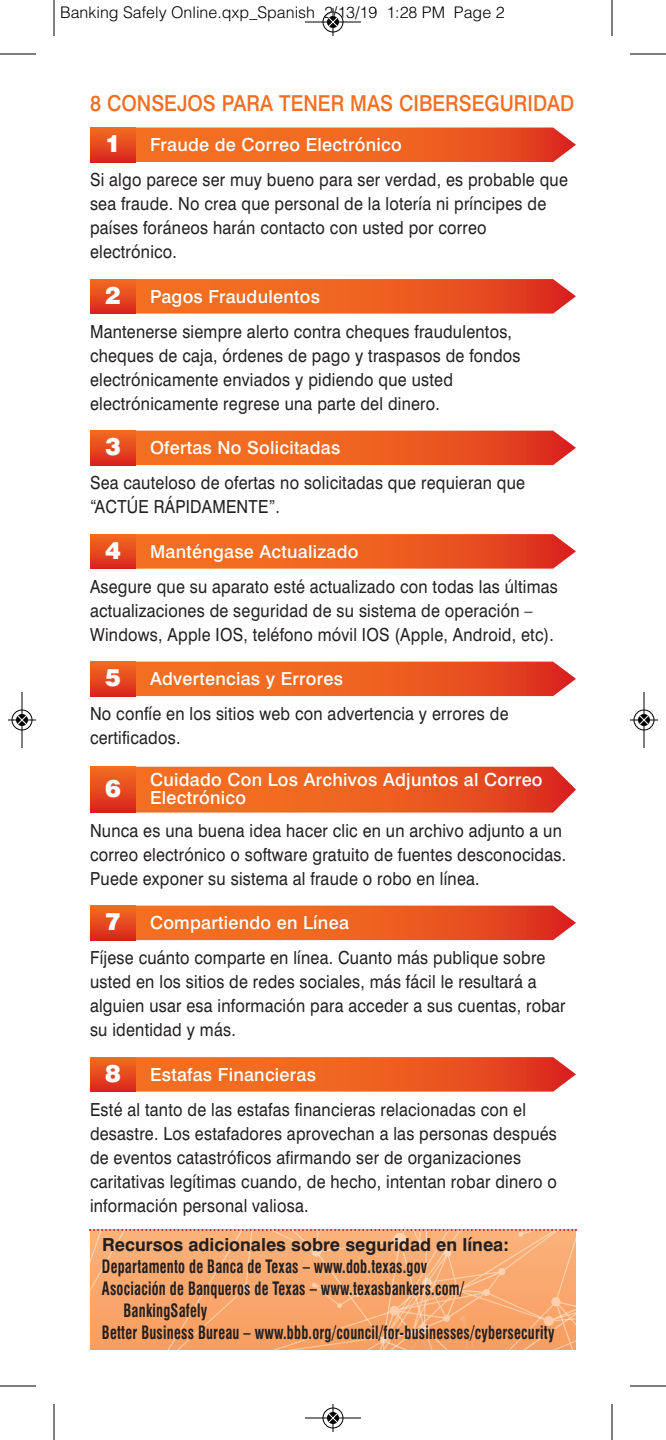
<style>
.page{position:relative;width:666px;height:1440px;background:#fff}
.page>*{position:absolute;margin:0;border:0;box-sizing:border-box;transform-origin:0 0}
.t1{font:900 24px "Swiss 721 BT";color:#fff}
.t2{font:500 22px "Swiss 721 BT";color:#f36e21;scale:.9 1}
.t3{font:18px/24px "Swiss 721 BT";letter-spacing:.015em;color:#231f20;scale:.9 1}
.t4{font:500 18px "Swiss 721 BT";letter-spacing:.015em;color:#fff}
.t5{font:700 condensed 18px/22px "Swiss 721 BT";letter-spacing:.015em;color:#231f20;scale:.8 1}
.t6{font:700 18px "Swiss 721 BT";color:#231f20}
.t7{font:300 16px "Helvetica";color:#000}
</style>
<div class="page">
<img style="left:90px;top:1231px;width:486px;height:119px">
<svg style="left:136px;top:128px;width:440px;height:34px;background:#ee6426"></svg>
<div style="left:90px;top:128px;width:46px;height:34px;background:linear-gradient(to bottom,#f26e21,#da271f)"></div>
<svg style="left:136px;top:279px;width:440px;height:35px;background:#ed6229"></svg>
<svg style="left:90px;top:279px;width:46px;height:35px;background:#e5481f"></svg>
<svg style="left:136px;top:431px;width:440px;height:34px;background:#ec6026"></svg>
<div style="left:90px;top:431px;width:46px;height:34px;background:linear-gradient(to bottom,#f26d21,#da271f)"></div>
<svg style="left:136px;top:534px;width:440px;height:35px;background:#ed6229"></svg>
<svg style="left:90px;top:534px;width:46px;height:35px;background:#e5481f"></svg>
<svg style="left:136px;top:662px;width:440px;height:34px;background:#ec6026"></svg>
<div style="left:90px;top:662px;width:46px;height:34px;background:linear-gradient(to bottom,#f26d21,#da271f)"></div>
<svg style="left:136px;top:767px;width:440px;height:46px;background:#ec6127"></svg>
<div style="left:90px;top:767px;width:46px;height:46px;background:linear-gradient(to bottom,#f26f21,#d9231f)"></div>
<svg style="left:136px;top:906px;width:440px;height:34px;background:#ec6026"></svg>
<div style="left:90px;top:906px;width:46px;height:34px;background:linear-gradient(to bottom,#f26d21,#da271f)"></div>
<svg style="left:136px;top:1057px;width:440px;height:35px;background:#ed6229"></svg>
<svg style="left:90px;top:1057px;width:46px;height:35px;background:#e5481f"></svg>
<svg style="left:89px;top:1229px;width:488px;height:2px"></svg>
<hr style="left:54px;top:0;width:1px;height:36px;background:#000">
<hr style="left:0;top:54px;width:36px;height:1px;background:#000">
<hr style="left:612px;top:0;width:1px;height:36px;background:#000">
<hr style="left:630px;top:54px;width:36px;height:1px;background:#000">
<hr style="left:54px;top:1404px;width:1px;height:36px;background:#000">
<hr style="left:0;top:1386px;width:36px;height:1px;background:#000">
<hr style="left:612px;top:1404px;width:1px;height:36px;background:#000">
<hr style="left:630px;top:1386px;width:36px;height:1px;background:#000">
<div style="left:322px;top:11px;width:22px;height:22px;border:1px solid #fff;border-radius:50%"></div>
<hr style="left:305px;top:22px;width:56px;height:1px;background:#000">
<div style="left:323px;top:12px;width:20px;height:20px;border:1px solid #000;border-radius:50%"></div>
<svg style="left:328px;top:8px;width:10px;height:28px"></svg>
<div style="left:322px;top:1407px;width:22px;height:22px;border:1px solid #fff;border-radius:50%"></div>
<hr style="left:305px;top:1418px;width:56px;height:1px;background:#000">
<div style="left:323px;top:1408px;width:20px;height:20px;border:1px solid #000;border-radius:50%"></div>
<svg style="left:328px;top:1404px;width:10px;height:28px"></svg>
<div style="left:11px;top:709px;width:22px;height:22px;border:1px solid #fff;border-radius:50%"></div>
<hr style="left:22px;top:692px;width:1px;height:56px;background:#000">
<div style="left:12px;top:710px;width:20px;height:20px;border:1px solid #000;border-radius:50%"></div>
<svg style="left:8px;top:715px;width:28px;height:10px"></svg>
<div style="left:633px;top:709px;width:22px;height:22px;border:1px solid #fff;border-radius:50%"></div>
<hr style="left:644px;top:692px;width:1px;height:56px;background:#000">
<div style="left:634px;top:710px;width:20px;height:20px;border:1px solid #000;border-radius:50%"></div>
<svg style="left:630px;top:715px;width:28px;height:10px"></svg>
<p class="t7" style="left:60px;top:6px;width:446px">Banking Safely Online.qxp_Spanish 2/13/19 1:28 PM Page 2</p>
<p class="t2" style="left:90px;top:92px;width:540px">8 CONSEJOS PARA TENER MAS CIBERSEGURIDAD</p>
<p class="t1" style="left:105px;top:129px;width:17px">1</p>
<p class="t4" style="left:150px;top:136px;width:253px">Fraude de Correo Electrónico</p>
<p class="t3" style="left:90px;top:169px;width:532px">Si algo parece ser muy bueno para ser verdad, es probable que sea fraude. No crea que personal de la lotería ni príncipes de países foráneos harán contacto con usted por correo electrónico.</p>
<p class="t1" style="left:105px;top:280px;width:17px">2</p>
<p class="t4" style="left:150px;top:287px;width:172px">Pagos Fraudulentos</p>
<p class="t3" style="left:90px;top:320px;width:480px">Mantenerse siempre alerto contra cheques fraudulentos, cheques de caja, órdenes de pago y traspasos de fondos electrónicamente enviados y pidiendo que usted electrónicamente regrese una parte del dinero.</p>
<p class="t1" style="left:105px;top:432px;width:17px">3</p>
<p class="t4" style="left:150px;top:439px;width:192px">Ofertas No Solicitadas</p>
<p class="t3" style="left:90px;top:472px;width:485px">Sea cauteloso de ofertas no solicitadas que requieran que “ACTÚE RÁPIDAMENTE”.</p>
<p class="t1" style="left:105px;top:535px;width:17px">4</p>
<p class="t4" style="left:150px;top:542px;width:210px">Manténgase Actualizado</p>
<p class="t3" style="left:90px;top:575px;width:522px">Asegure que su aparato esté actualizado con todas las últimas actualizaciones de seguridad de su sistema de operación –<br>Windows, Apple IOS, teléfono móvil IOS (Apple, Android, etc).</p>
<p class="t1" style="left:105px;top:663px;width:17px">5</p>
<p class="t4" style="left:150px;top:670px;width:195px">Advertencias y Errores</p>
<p class="t3" style="left:90px;top:703px;width:467px">No confíe en los sitios web con advertencia y errores de certificados.</p>
<p class="t1" style="left:105px;top:774px;width:17px">6</p>
<p class="t4" style="left:150px;top:771px;width:394px">Cuidado Con Los Archivos Adjuntos al Correo</p>
<p class="t4" style="left:150px;top:789px;width:98px">Electrónico</p>
<p class="t3" style="left:90px;top:819px;width:531px">Nunca es una buena idea hacer clic en un archivo adjunto a un correo electrónico o software gratuito de fuentes desconocidas.<br>Puede exponer su sistema al fraude o robo en línea.</p>
<p class="t1" style="left:105px;top:907px;width:17px">7</p>
<p class="t4" style="left:150px;top:914px;width:200px">Compartiendo en Línea</p>
<p class="t3" style="left:90px;top:947px;width:530px">Fíjese cuánto comparte en línea. Cuanto más publique sobre usted en los sitios de redes sociales, más fácil le resultará a alguien usar esa información para acceder a sus cuentas, robar su identidad y más.</p>
<p class="t1" style="left:105px;top:1058px;width:17px">8</p>
<p class="t4" style="left:150px;top:1065px;width:168px">Estafas Financieras</p>
<p class="t3" style="left:90px;top:1098px;width:520px">Esté al tanto de las estafas financieras relacionadas con el desastre. Los estafadores aprovechan a las personas después de eventos catastróficos afirmando ser de organizaciones caritativas legítimas cuando, de hecho, intentan robar dinero o información personal valiosa.</p>
<p class="t6" style="left:102px;top:1236px;width:408px">Recursos adicionales sobre seguridad en línea:</p>
<p class="t5" style="left:102px;top:1257px;width:408px">Departamento de Banca de Texas – www.dob.texas.gov</p>
<p class="t5" style="left:124px;top:1279px;width:427px;text-indent:-22px">Asociación de Banqueros de Texas – www.texasbankers.com/<br>BankingSafely</p>
<p class="t5" style="left:102px;top:1323px;width:567px">Better Business Bureau – www.bbb.org/council/for-businesses/cybersecurity</p>
</div>
